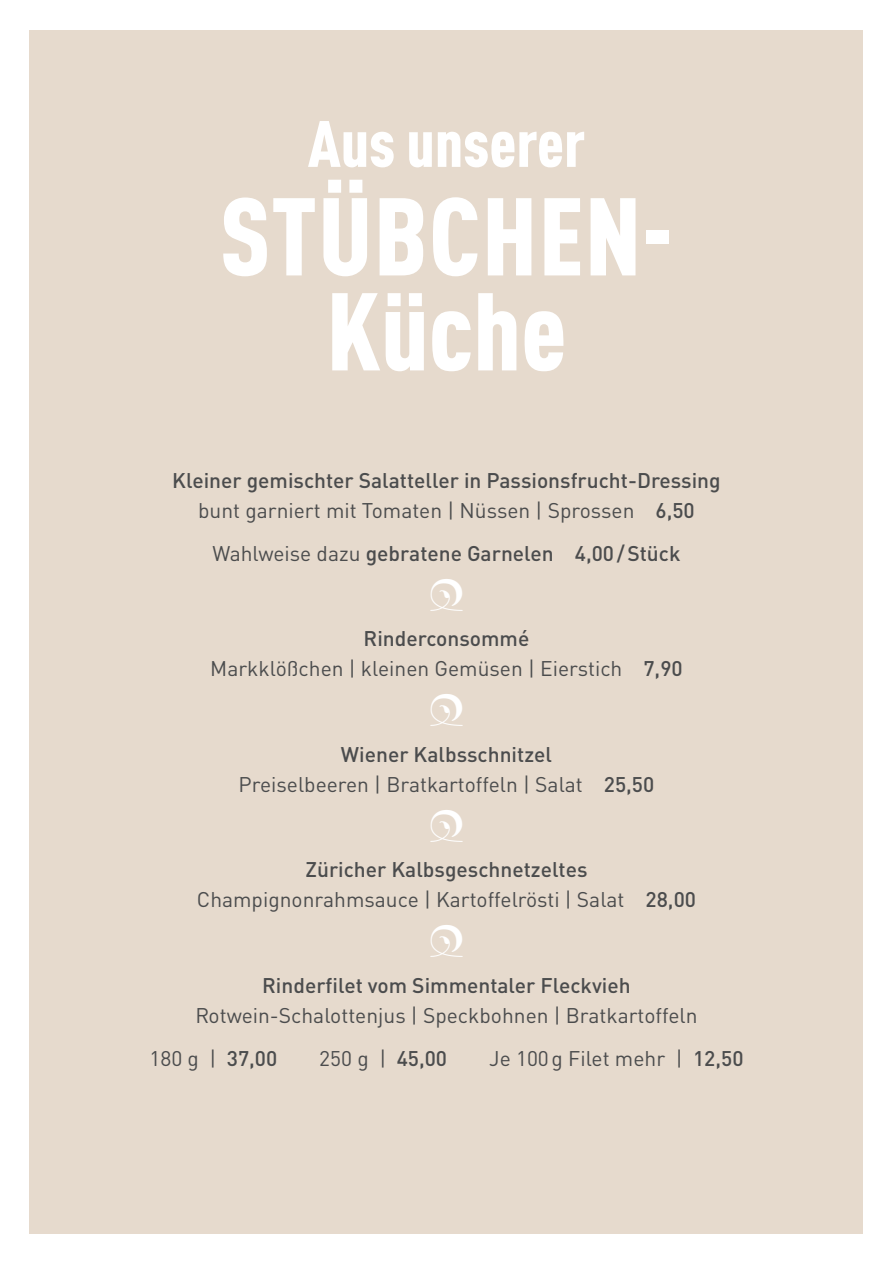
<style>
.page{position:relative;width:893px;height:1263px;background:#fff}
.page>*{position:absolute;margin:0;border:0;box-sizing:border-box;transform-origin:0 0}
.t1{font:900 condensed 108.6px/94.9px "DIN Pro";letter-spacing:.01em;color:#fff;text-align:center}
.t2{font:900 condensed 64.5px "DIN Pro";color:#fff}
.t3{font:21px/30px "DIN Pro";color:#4b4c4d;text-align:center}
.t4{font:500 21px/30px "DIN Pro";color:#4b4c4d;text-align:center}
.s1{font-weight:400}
.s2{font-weight:500}
</style>
<div class="page">
<div style="left:30px;top:30px;width:833px;height:1203px;background:#e6dacd"></div>
<h2 class="t2" style="left:308px;top:94px;width:279px">Aus unserer</h2>
<h1 class="t1" style="left:220px;top:179px;width:455px">STÜBCHEN-<br>Küche</h1>
<p class="t4" style="left:172px;top:463px;width:550px">Kleiner gemischter Salatteller in Passionsfrucht-Dressing <span class="s1">bunt garniert mit Tomaten | Nüssen | Sprossen</span> 6,50</p>
<p class="t4" style="left:212px;top:536px;width:470px"><span class="s1">Wahlweise dazu</span> gebratene Garnelen 4,00/Stück</p>
<p class="t3" style="left:210px;top:622px;width:474px"><span class="s2">Rinderconsommé<br></span>Markklößchen | kleinen Gemüsen | Eierstich <span class="s2">7,90</span></p>
<p class="t3" style="left:239px;top:737px;width:417px"><span class="s2">Wiener Kalbsschnitzel<br></span>Preiselbeeren | Bratkartoffeln | Salat <span class="s2">25,50</span></p>
<p class="t3" style="left:197px;top:853px;width:501px"><span class="s2">Züricher Kalbsgeschnetzeltes<br></span>Champignonrahmsauce | Kartoffelrösti | Salat <span class="s2">28,00</span></p>
<p class="t4" style="left:262px;top:968px;width:370px">Rinderfilet vom Simmentaler Fleckvieh</p>
<p class="t3" style="left:149px;top:992px;width:550px;line-height:42.8px;text-align:left;text-indent:46px">Rotwein-Schalottenjus | Speckbohnen | Bratkartoffeln<br>180 g | <span class="s2">37,00</span></p>
<p class="t3" style="left:319px;top:1041px;width:129px">250 g | <span class="s2">45,00</span></p>
<p class="t3" style="left:489px;top:1041px;width:256px">Je 100g Filet mehr | <span class="s2">12,50</span></p>
</div>
